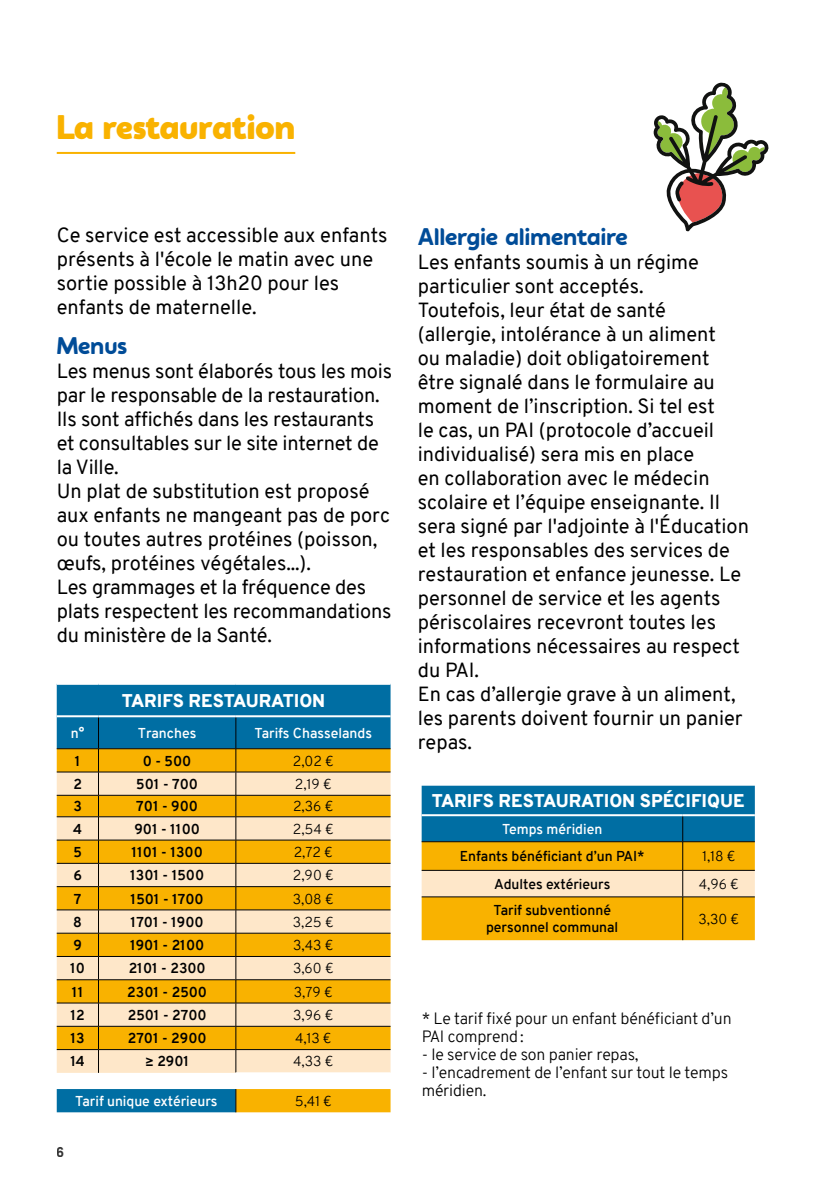
<style>
.page{position:relative;width:840px;height:1191px;background:#fff}
.page>*{position:absolute;margin:0;border:0;box-sizing:border-box;transform-origin:0 0}
.t1{font:900 34px "Auro";color:#f9b200}
.t2{font:700 24px "Auro";letter-spacing:.005em;color:#004c98}
.t3{font:20px/24px "Overpass";color:#000}
.t4{font:900 18px "Overpass";color:#fff}
.t5{font:300 16px/18px "Overpass";letter-spacing:-.01em;color:#000}
.t6{font:700 14px "Overpass";color:#000}
.t7{font:300 14px "Overpass";color:#000}
.t8{font:600 14px/16.8px "Overpass";color:#000;text-align:center}
.t9{font:600 14px "Overpass";color:#fff}
.t10{font:700 14px "Arial";color:#000}
</style>
<div class="page">
<svg style="left:421px;top:785px;width:333px;height:155px;background:#9fa15c"></svg>
<hr style="left:421px;top:870px;width:261px;height:1px;background:#000">
<hr style="left:682px;top:870px;width:72px;height:1px;background:#000">
<hr style="left:421px;top:896px;width:261px;height:1px;background:#000">
<hr style="left:682px;top:896px;width:72px;height:1px;background:#000">
<hr style="left:421px;top:814px;width:261px;height:2px;background:#fff">
<hr style="left:682px;top:814px;width:72px;height:2px;background:#fff">
<hr style="left:57px;top:152px;width:238px;height:2px;background:#f9b200">
<div style="left:57px;top:685px;width:333px;height:63px;background:#006ea3"></div>
<svg style="left:57px;top:749px;width:333px;height:363px;fill:#f9b200"></svg>
<svg style="left:57px;top:772px;width:333px;height:300px;background:#f8cb6b"></svg>
<hr style="left:98px;top:717px;width:1px;height:31px;background:#000">
<hr style="left:235px;top:717px;width:1px;height:31px;background:#000">
<svg style="left:98px;top:749px;width:1px;height:323px"></svg>
<svg style="left:235px;top:749px;width:1px;height:323px"></svg>
<svg style="left:235px;top:1089px;width:1px;height:23px"></svg>
<hr style="left:57px;top:748px;width:41px;height:1px;background:#000">
<hr style="left:98px;top:748px;width:138px;height:1px;background:#000">
<hr style="left:236px;top:748px;width:154px;height:1px;background:#000">
<hr style="left:57px;top:771px;width:41px;height:1px;background:#000">
<hr style="left:98px;top:771px;width:138px;height:1px;background:#000">
<hr style="left:236px;top:771px;width:154px;height:1px;background:#000">
<hr style="left:57px;top:795px;width:41px;height:1px;background:#000">
<hr style="left:98px;top:795px;width:138px;height:1px;background:#000">
<hr style="left:236px;top:795px;width:154px;height:1px;background:#000">
<hr style="left:57px;top:816px;width:41px;height:1px;background:#000">
<hr style="left:98px;top:816px;width:138px;height:1px;background:#000">
<hr style="left:236px;top:816px;width:154px;height:1px;background:#000">
<hr style="left:57px;top:839px;width:41px;height:1px;background:#000">
<hr style="left:98px;top:839px;width:138px;height:1px;background:#000">
<hr style="left:236px;top:839px;width:154px;height:1px;background:#000">
<hr style="left:57px;top:863px;width:41px;height:1px;background:#000">
<hr style="left:98px;top:863px;width:138px;height:1px;background:#000">
<hr style="left:236px;top:863px;width:154px;height:1px;background:#000">
<hr style="left:57px;top:886px;width:41px;height:1px;background:#000">
<hr style="left:98px;top:886px;width:138px;height:1px;background:#000">
<hr style="left:236px;top:886px;width:154px;height:1px;background:#000">
<hr style="left:57px;top:909px;width:41px;height:1px;background:#000">
<hr style="left:98px;top:909px;width:138px;height:1px;background:#000">
<hr style="left:236px;top:909px;width:154px;height:1px;background:#000">
<hr style="left:57px;top:933px;width:41px;height:1px;background:#000">
<hr style="left:98px;top:933px;width:138px;height:1px;background:#000">
<hr style="left:236px;top:933px;width:154px;height:1px;background:#000">
<hr style="left:57px;top:956px;width:41px;height:1px;background:#000">
<hr style="left:98px;top:956px;width:138px;height:1px;background:#000">
<hr style="left:236px;top:956px;width:154px;height:1px;background:#000">
<hr style="left:57px;top:979px;width:41px;height:1px;background:#000">
<hr style="left:98px;top:979px;width:138px;height:1px;background:#000">
<hr style="left:57px;top:1002px;width:41px;height:1px;background:#000">
<hr style="left:98px;top:1002px;width:138px;height:1px;background:#000">
<hr style="left:57px;top:1026px;width:41px;height:1px;background:#000">
<hr style="left:98px;top:1026px;width:138px;height:1px;background:#000">
<hr style="left:57px;top:1049px;width:41px;height:1px;background:#000">
<hr style="left:98px;top:1049px;width:138px;height:1px;background:#000">
<hr style="left:57px;top:715px;width:41px;height:2px;background:#fff">
<hr style="left:98px;top:715px;width:138px;height:2px;background:#fff">
<hr style="left:236px;top:715px;width:154px;height:2px;background:#fff">
<hr style="left:235px;top:1072px;width:155px;height:1px;background:#fff">
<hr style="left:236px;top:1002px;width:154px;height:1px;background:#000">
<hr style="left:236px;top:979px;width:154px;height:1px;background:#000">
<hr style="left:236px;top:1026px;width:154px;height:1px;background:#000">
<hr style="left:236px;top:1049px;width:154px;height:1px;background:#000">
<svg style="left:653px;top:82px;width:116px;height:150px"></svg>
<h1 class="t1" style="left:57px;top:106px;width:240px">La restauration</h1>
<p class="t3" style="left:57px;top:223px;width:332px">Ce service est accessible aux enfants présents à l'école le matin avec une sortie possible à 13h20 pour les enfants de maternelle.</p>
<p class="t2" style="left:57px;top:331px;width:72px">Menus</p>
<p class="t3" style="left:57px;top:359px;width:337px">Les menus sont élaborés tous les mois par le responsable de la restauration.<br>Ils sont affichés dans les restaurants et consultables sur le site internet de la Ville.<br>Un plat de substitution est proposé aux enfants ne mangeant pas de porc ou toutes autres protéines (poisson, œufs, protéines végétales...).<br>Les grammages et la fréquence des plats respectent les recommandations du ministère de la Santé.</p>
<p class="t4" style="left:122px;top:687px;width:205px">TARIFS RESTAURATION</p>
<p class="t9" style="left:71px;top:723px;width:15px">n°</p>
<p class="t9" style="left:138px;top:723px;width:60px">Tranches</p>
<p class="t9" style="left:254px;top:723px;width:119px">Tarifs Chasselands</p>
<p class="t6" style="left:75px;top:750px;width:7px">1</p>
<p class="t6" style="left:143px;top:750px;width:50px">0 - 500</p>
<p class="t7" style="left:292px;top:750px;width:42px">2,02 €</p>
<p class="t6" style="left:73px;top:774px;width:10px">2</p>
<p class="t6" style="left:136px;top:774px;width:63px">501 - 700</p>
<p class="t7" style="left:295px;top:774px;width:38px">2,19 €</p>
<p class="t6" style="left:73px;top:796px;width:10px">3</p>
<p class="t6" style="left:136px;top:796px;width:63px">701 - 900</p>
<p class="t7" style="left:293px;top:796px;width:42px">2,36 €</p>
<p class="t6" style="left:73px;top:819px;width:11px">4</p>
<p class="t6" style="left:134px;top:819px;width:67px">901 - 1100</p>
<p class="t7" style="left:293px;top:819px;width:42px">2,54 €</p>
<p class="t6" style="left:73px;top:842px;width:10px">5</p>
<p class="t6" style="left:131px;top:842px;width:73px">1101 - 1300</p>
<p class="t7" style="left:293px;top:842px;width:41px">2,72 €</p>
<p class="t6" style="left:73px;top:865px;width:10px">6</p>
<p class="t6" style="left:130px;top:865px;width:75px">1301 - 1500</p>
<p class="t7" style="left:293px;top:865px;width:42px">2,90 €</p>
<p class="t6" style="left:74px;top:888px;width:9px">7</p>
<p class="t6" style="left:130px;top:888px;width:75px">1501 - 1700</p>
<p class="t7" style="left:293px;top:888px;width:42px">3,08 €</p>
<p class="t6" style="left:73px;top:912px;width:10px">8</p>
<p class="t6" style="left:130px;top:912px;width:75px">1701 - 1900</p>
<p class="t7" style="left:293px;top:912px;width:42px">3,25 €</p>
<p class="t6" style="left:73px;top:935px;width:10px">9</p>
<p class="t6" style="left:130px;top:935px;width:76px">1901 - 2100</p>
<p class="t7" style="left:293px;top:935px;width:42px">3,43 €</p>
<p class="t6" style="left:70px;top:958px;width:16px">10</p>
<p class="t6" style="left:129px;top:958px;width:78px">2101 - 2300</p>
<p class="t7" style="left:293px;top:958px;width:42px">3,60 €</p>
<p class="t6" style="left:72px;top:981px;width:13px">11</p>
<p class="t6" style="left:127px;top:981px;width:81px">2301 - 2500</p>
<p class="t7" style="left:294px;top:981px;width:40px">3,79 €</p>
<p class="t6" style="left:70px;top:1005px;width:16px">12</p>
<p class="t6" style="left:128px;top:1005px;width:80px">2501 - 2700</p>
<p class="t7" style="left:293px;top:1005px;width:41px">3,96 €</p>
<p class="t6" style="left:71px;top:1028px;width:16px">13</p>
<p class="t6" style="left:128px;top:1028px;width:80px">2701 - 2900</p>
<p class="t7" style="left:295px;top:1028px;width:38px">4,13 €</p>
<p class="t6" style="left:70px;top:1051px;width:16px">14</p>
<p class="t6" style="left:145px;top:1051px;width:46px">≥ 2901</p>
<p class="t7" style="left:293px;top:1051px;width:42px">4,33 €</p>
<p class="t9" style="left:75px;top:1091px;width:144px">Tarif unique extérieurs</p>
<p class="t7" style="left:294px;top:1091px;width:39px">5,41 €</p>
<p class="t10" style="left:57px;top:1142px;width:9px">6</p>
<p class="t2" style="left:417px;top:222px;width:211px">Allergie alimentaire</p>
<p class="t3" style="left:417px;top:250px;width:332px">Les enfants soumis à un régime particulier sont acceptés.<br>Toutefois, leur état de santé<br>(allergie, intolérance à un aliment<br>ou maladie) doit obligatoirement être signalé dans le formulaire au moment de l’inscription. Si tel est<br>le cas, un PAI (protocole d’accueil individualisé) sera mis en place<br>en collaboration avec le médecin scolaire et l’équipe enseignante. Il sera signé par l'adjointe à l'Éducation et les responsables des services de restauration et enfance jeunesse. Le personnel de service et les agents périscolaires recevront toutes les informations nécessaires au respect du PAI.<br>En cas d’allergie grave à un aliment, les parents doivent fournir un panier repas.</p>
<p class="t4" style="left:431px;top:788px;width:314px">TARIFS RESTAURATION SPÉCIFIQUE</p>
<p class="t9" style="left:502px;top:819px;width:102px">Temps méridien</p>
<p class="t8" style="left:459px;top:848px;width:186px">Enfants bénéficiant d’un PAI*</p>
<p class="t7" style="left:701px;top:846px;width:35px">1,18 €</p>
<p class="t8" style="left:494px;top:875px;width:118px">Adultes extérieurs</p>
<p class="t7" style="left:698px;top:874px;width:41px">4,96 €</p>
<p class="t8" style="left:486px;top:902px;width:134px">Tarif subventionné personnel communal</p>
<p class="t7" style="left:698px;top:909px;width:42px">3,30 €</p>
<p class="t5" style="left:421px;top:1009px;width:311px">* Le tarif fixé pour un enfant bénéficiant d’un<br>PAI comprend:</p>
<p class="t5" style="left:421px;top:1045px;width:218px">- le service de son panier repas,</p>
<p class="t5" style="left:421px;top:1063px;width:308px">- l’encadrement de l’enfant sur tout le temps méridien.</p>
</div>
